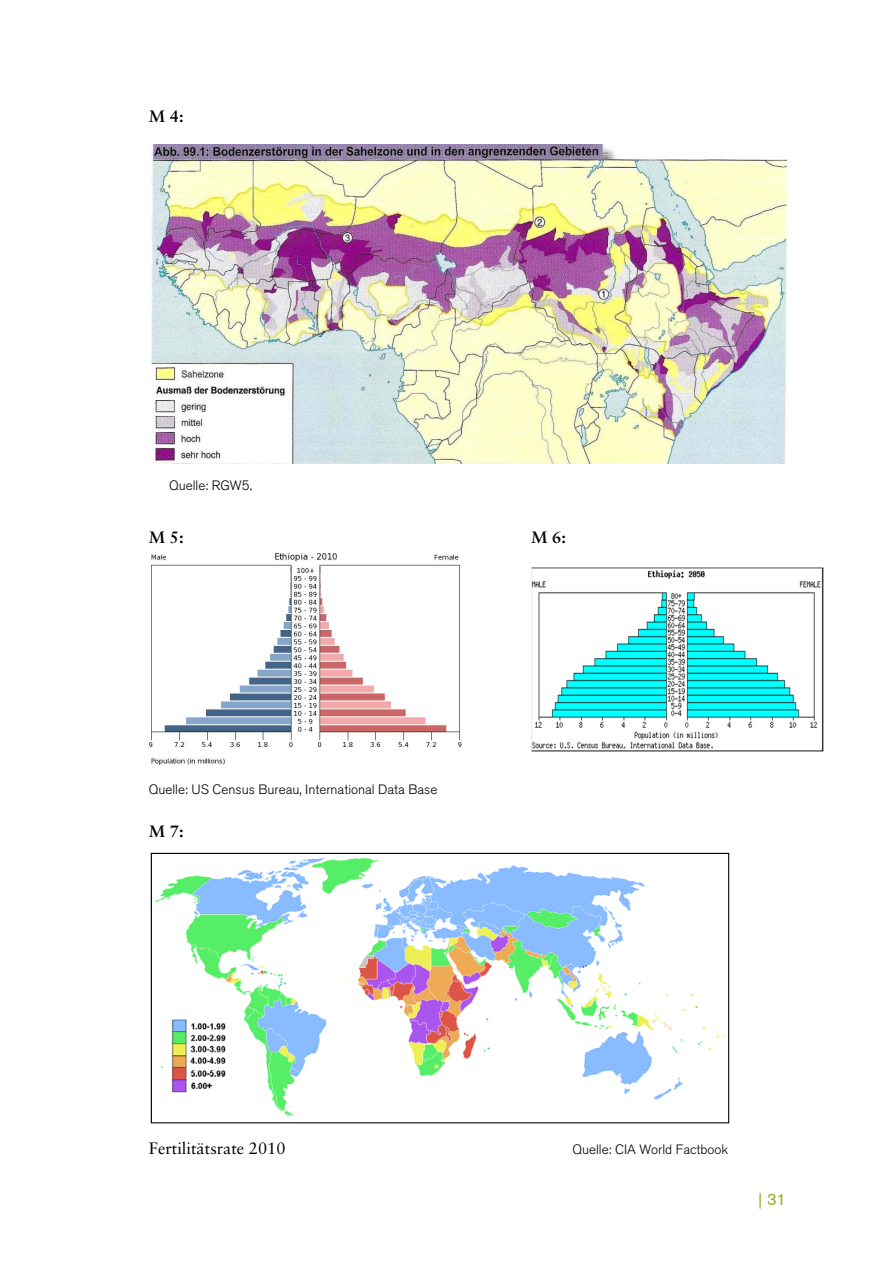
<style>
.page{position:relative;width:893px;height:1263px;background:#fff}
.page>*{position:absolute;margin:0;border:0;box-sizing:border-box;transform-origin:0 0}
.t1{font:16.5px "Sabon LT Pro";color:#000}
.t2{font:700 16.5px "Sabon LT Pro";color:#000}
.t3{font:16.5px "Akzidenz Grotesk Pro";color:#92af2f}
.t4{font:300 13.5px "Akzidenz Grotesk Pro";color:#000}
.s1{font-family:"Arial"}
</style>
<div class="page">
<img style="left:151px;top:144px;width:635px;height:319px">
<img style="left:148px;top:553px;width:314px;height:212px">
<img style="left:532px;top:568px;width:291px;height:184px">
<svg style="left:151px;top:853px;width:578px;height:270px"></svg>
<p class="t2" style="left:149px;top:110px;width:36px">M 4:</p>
<p class="t4" style="left:169px;top:481px;width:84px">Quelle: RGW5,</p>
<p class="t2" style="left:149px;top:531px;width:36px">M 5:</p>
<p class="t2" style="left:531px;top:531px;width:36px">M 6:</p>
<p class="t4" style="left:149px;top:784px;width:290px">Quelle: US Census Bureau, International Data Base</p>
<p class="t2" style="left:149px;top:824px;width:36px">M 7:</p>
<p class="t1" style="left:149px;top:1141px;width:138px">Fertilitätsrate 2010</p>
<p class="t4" style="left:572px;top:1144px;width:157px">Quelle: CIA World Factbook</p>
<p class="t3" style="left:758px;top:1193px;width:29px"><span class="s1">|</span> 31</p>
</div>
